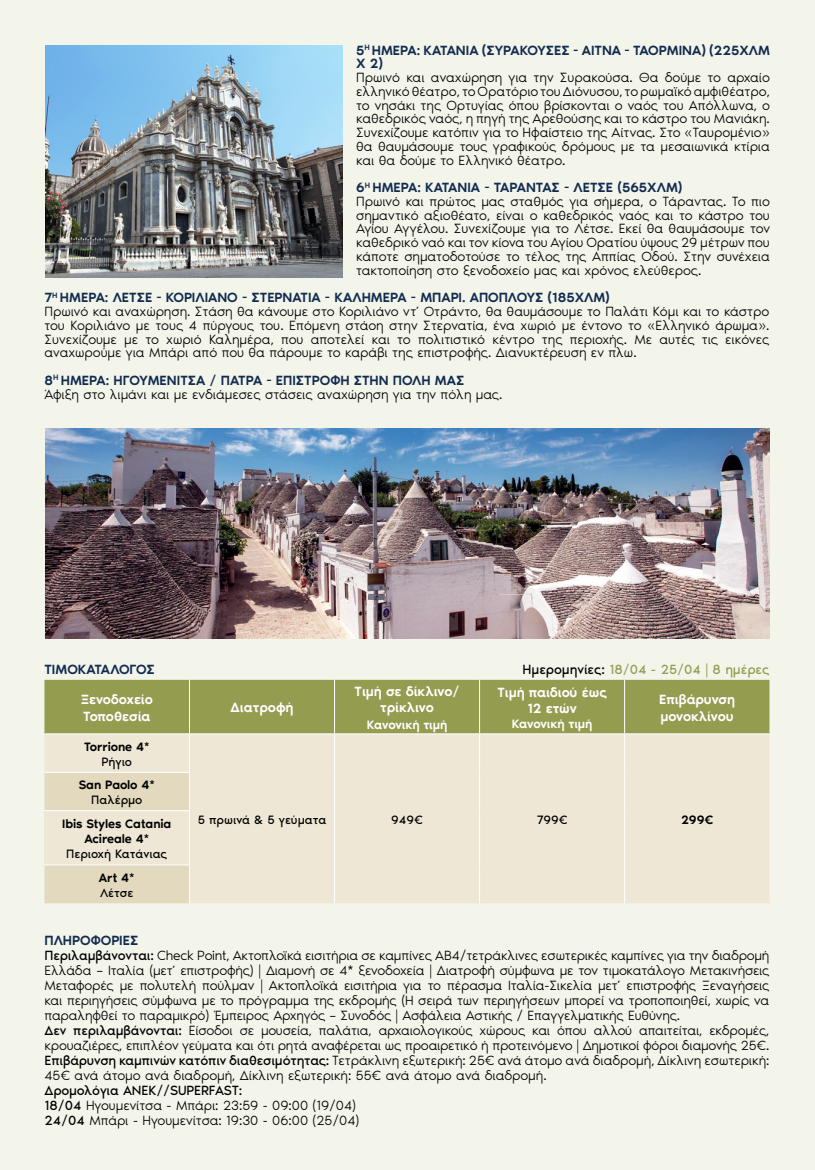
<style>
.page{position:relative;width:815px;height:1170px;background:#fff}
.page>*{position:absolute;margin:0;border:0;box-sizing:border-box;transform-origin:0 0}
.t1{font:300 13.75px/13.8px "Noir Pro";letter-spacing:-.01em;color:#000}
.t2{font:500 13.75px/16.5px "Noir Pro";letter-spacing:-.01em;color:#fff}
.t3{font:500 13.75px/13.8px "Noir Pro";color:#122c50}
.t4{font:13.75px "Noir Pro";color:#949c50}
.t5{font:500 12.5px/15px "Noir Pro";letter-spacing:-.01em;color:#000;text-align:center}
.t6{font:12.5px "Noir Pro";letter-spacing:-.01em;color:#000}
.t7{font:500 12.5px "Noir Pro";letter-spacing:-.01em;color:#fff}
.s1{font-weight:500;color:#122c50}
.s2{color:#000}
.s3{font-weight:400}
</style>
<div class="page">
<div style="left:0;top:0;width:815px;height:1169px;background:#f3f5eb"></div>
<div style="left:44px;top:679px;width:725px;height:54px;background:#949c50"></div>
<div style="left:44px;top:735px;width:725px;height:168px;background:#eee7d5"></div>
<div style="left:44px;top:772px;width:145px;height:131px;background:#e2d9be"></div>
<div style="left:44px;top:810px;width:146px;height:54px;background:#eee7d5"></div>
<hr style="left:189px;top:679px;width:1px;height:54px;background:#fff">
<hr style="left:334px;top:679px;width:1px;height:54px;background:#fff">
<hr style="left:479px;top:679px;width:1px;height:54px;background:#fff">
<hr style="left:624px;top:679px;width:1px;height:54px;background:#fff">
<hr style="left:44px;top:733px;width:146px;height:1px;background:#fff">
<hr style="left:190px;top:733px;width:145px;height:1px;background:#fff">
<hr style="left:189px;top:734px;width:1px;height:37px;background:#fff">
<hr style="left:335px;top:733px;width:145px;height:1px;background:#fff">
<hr style="left:334px;top:734px;width:1px;height:38px;background:#fff">
<hr style="left:480px;top:733px;width:145px;height:1px;background:#fff">
<hr style="left:479px;top:734px;width:1px;height:38px;background:#fff">
<hr style="left:334px;top:772px;width:1px;height:38px;background:#fff">
<hr style="left:479px;top:772px;width:1px;height:38px;background:#fff">
<hr style="left:334px;top:810px;width:1px;height:54px;background:#fff">
<hr style="left:479px;top:810px;width:1px;height:54px;background:#fff">
<hr style="left:334px;top:864px;width:1px;height:39px;background:#fff">
<hr style="left:479px;top:864px;width:1px;height:39px;background:#fff">
<hr style="left:625px;top:733px;width:144px;height:1px;background:#fff">
<hr style="left:624px;top:734px;width:1px;height:38px;background:#fff">
<hr style="left:624px;top:772px;width:1px;height:38px;background:#fff">
<hr style="left:624px;top:810px;width:1px;height:54px;background:#fff">
<hr style="left:624px;top:864px;width:1px;height:39px;background:#fff">
<hr style="left:44px;top:771px;width:146px;height:1px;background:#fff">
<hr style="left:189px;top:772px;width:1px;height:38px;background:#fff">
<hr style="left:189px;top:865px;width:1px;height:38px;background:#fff">
<hr style="left:44px;top:810px;width:146px;height:1px;background:#fff">
<hr style="left:189px;top:811px;width:1px;height:53px;background:#fff">
<hr style="left:44px;top:864px;width:146px;height:1px;background:#fff">
<img style="left:45px;top:45px;width:297px;height:232px">
<img style="left:45px;top:428px;width:725px;height:210px">
<p class="t3" style="left:356px;top:42px;width:415px">5<sup>Η</sup> ΗΜΕΡΑ: ΚΑΤΆΝΙΑ (ΣΥΡΑΚΟΎΣΕΣ - ΑΊΤΝΑ - ΤΑΟΡΜΊΝΑ) (225ΧΛΜ<br>X 2)</p>
<p class="t1" style="left:356px;top:70px;width:415px;text-align:justify">Πρωινό και αναχώρηση για την Συρακούσα. Θα δούμε το αρχαίο ελληνικό θέατρο, το Ορατόριο του Διόνυσου, το ρωμαϊκό αμφιθέατρο, το νησάκι της Ορτυγίας όπου βρίσκονται ο ναός του Απόλλωνα, ο καθεδρικός ναός, η πηγή της Αρεθούσης και το κάστρο του Μανιάκη.<br>Συνεχίζουμε κατόπιν για το Ηφαίστειο της Αίτνας. Στο «Ταυρομένιο» θα θαυμάσουμε τους γραφικούς δρόμους με τα μεσαιωνικά κτίρια και θα δούμε το Ελληνικό θέατρο.</p>
<p class="t1" style="left:356px;top:180px;width:415px"><span class="s1">6</span><sup>Η</sup> <span class="s1">ΗΜΕΡΑ: ΚΑΤΆΝΙΑ - ΤΆΡΑΝΤΑΣ - ΛΈΤΣΕ (565ΧΛΜ)<br></span>Πρωινό και πρώτος μας σταθμός για σήμερα, ο Τάραντας. Το πιο σημαντικό αξιοθέατο, είναι ο καθεδρικός ναός και το κάστρο του Αγίου Αγγέλου. Συνεχίζουμε για το Λέτσε. Εκεί θα θαυμάσουμε τον καθεδρικό ναό και τον κίονα του Αγίου Ορατίου ύψους 29 μέτρων που κάποτε σηματοδοτούσε το τέλος της Αππίας Οδού. Στην συνέχεια τακτοποίηση στο ξενοδοχείο μας και χρόνος ελεύθερος.</p>
<p class="t1" style="left:44px;top:290px;width:727px"><span class="s1">7</span><sup>Η</sup> <span class="s1">ΗΜΕΡΑ: ΛΈΤΣΕ - ΚΟΡΙΛΙΆΝΟ - ΣΤΕΡΝΑΤΊΑ - ΚΑΛΗΜΈΡΑ - ΜΠΆΡΙ. ΑΠΌΠΛΟΥΣ (185ΧΛΜ)<br></span>Πρωινό και αναχώρηση. Στάση θα κάνουμε στο Κοριλιάνο ντ’ Οτράντο, θα θαυμάσουμε το Παλάτι Κόμι και το κάστρο του Κοριλιάνο με τους 4 πύργους του. Επόμενη στάοη στην Στερνατία, ένα χωριό με έντονο το «Ελληνικό άρωμα».<br>Συνεχίζουμε με το χωριό Καλημέρα, που αποτελεί και το πολιτιστικό κέντρο της περιοχής. Με αυτές τις εικόνες αναχωρούμε για Μπάρι από που θα πάρουμε το καράβι της επιστροφής. Διανυκτέρευση εν πλω.</p>
<p class="t1" style="left:44px;top:372px;width:460px"><span class="s1">8</span><sup>Η</sup> <span class="s1">ΗΜΕΡΑ: ΗΓΟΥΜΕΝΊΤΣΑ / ΠΆΤΡΑ - ΕΠΙΣΤΡΟΦΉ ΣΤΗΝ ΠΌΛΗ ΜΑΣ<br></span>Άφιξη στο λιμάνι και με ενδιάμεσες στάσεις αναχώρηση για την πόλη μας.</p>
<p class="t3" style="left:44px;top:661px;width:112px">ΤΙΜΟΚΑΤΑΛΟΓΟΣ</p>
<p class="t4" style="left:523px;top:658px;width:248px"><span class="s2">Ημερομηνίες:</span> 18/04 - 25/04 | 8 ημέρες</p>
<p class="t2" style="left:81px;top:690px;width:73px">Ξενοδοχείo<br>Τοποθεσία</p>
<p class="t2" style="left:231px;top:698px;width:64px">Διατροφή</p>
<p class="t5" style="left:84px;top:738px;width:67px">Torrione 4*</p>
<p class="t6" style="left:101px;top:751px;width:32px">Ρήγιο</p>
<p class="t2" style="left:355px;top:682px;width:106px;text-align:center">Τιμή σε δίκλινο/ τρίκλινο</p>
<p class="t7" style="left:367px;top:714px;width:82px">Κανονική τιμή</p>
<p class="t2" style="left:497px;top:682px;width:111px;text-align:center">Τιμή παιδιού έως<br>12 ετών</p>
<p class="t7" style="left:512px;top:714px;width:82px">Κανονική τιμή</p>
<p class="t2" style="left:659px;top:690px;width:77px">Επιβάρυνση μονοκλίνου</p>
<p class="t5" style="left:79px;top:776px;width:78px">San Paolo 4*</p>
<p class="t6" style="left:91px;top:790px;width:53px">Παλέρμο</p>
<p class="t5" style="left:62px;top:815px;width:111px">Ibis Styles Catania<br>Acireale 4*</p>
<p class="t6" style="left:66px;top:844px;width:102px">Περιοχή Κατάνιας</p>
<p class="t5" style="left:99px;top:869px;width:37px">Art 4*</p>
<p class="t6" style="left:100px;top:883px;width:35px">Λέτσε</p>
<p class="t6" style="left:198px;top:810px;width:130px">5 πρωινά &amp; 5 γεύματα</p>
<p class="t6" style="left:391px;top:810px;width:33px">949€</p>
<p class="t6" style="left:537px;top:810px;width:32px">799€</p>
<p class="t5" style="left:681px;top:811px;width:34px">299€</p>
<p class="t1" style="left:44px;top:931px;width:727px;line-height:15px"><span class="s1">ΠΛΗΡΟΦΟΡΙΕΣ<br></span><span class="s3">Περιλαμβάνονται:</span> Check Point, Ακτοπλοϊκά εισιτήρια σε καμπίνες ΑΒ4/τετράκλινες εσωτερικές καμπίνες για την διαδρομή Ελλάδα – Ιταλία (μετ’ επιστροφής) | Διαμονή σε 4* ξενοδοχεία | Διατροφή σύμφωνα με τον τιμοκατάλογο Μετακινήσεις Μεταφορές με πολυτελή πούλμαν | Ακτοπλοϊκά εισιτήρια για το πέρασμα Ιταλία-Σικελία μετ’ επιστροφής Ξεναγήσεις και περιηγήσεις σύμφωνα με το πρόγραμμα της εκδρομής (Η σειρά των περιηγήσεων μπορεί να τροποποιηθεί, χωρίς να παραληφθεί το παραμικρό) Έμπειρος Αρχηγός – Συνοδός | Ασφάλεια Αστικής / Επαγγελματικής Ευθύνης.<br><span class="s3">Δεν περιλαμβάνονται:</span> Είσοδοι σε μουσεία, παλάτια, αρχαιολογικούς χώρους και όπου αλλού απαιτείται, εκδρομές, κρουαζιέρες, επιπλέον γεύματα και ότι ρητά αναφέρεται ως προαιρετικό ή προτεινόμενο | Δημοτικοί φόροι διαμονής 25€.<br><span class="s3">Επιβάρυνση καμπινών κατόπιν διαθεσιμότητας:</span> Τετράκλινη εξωτερική: 25€ ανά άτομο ανά διαδρομή, Δίκλινη εσωτερική:<br>45€ ανά άτομο ανά διαδρομή, Δίκλινη εξωτερική: 55€ ανά άτομο ανά διαδρομή.</p>
<p class="t1" style="left:44px;top:1081px;width:316px;line-height:15px"><span class="s3">Δρομολόγια ΑΝΕΚ//SUPERFAST:<br>18/04</span> Ηγουμενίτσα - Μπάρι: 23:59 - 09:00 (19/04)<br><span class="s3">24/04</span> Μπάρι - Ηγουμενίτσα: 19:30 - 06:00 (25/04)</p>
</div>
